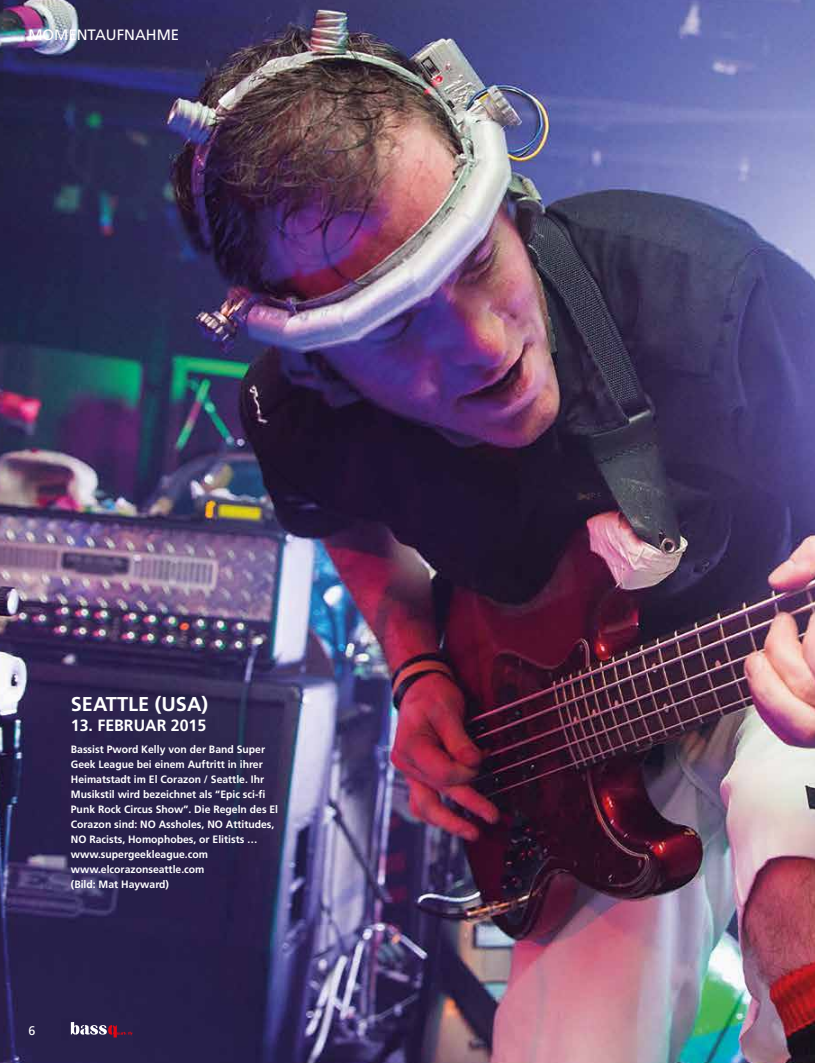
<style>
.page{position:relative;width:815px;height:1063px;background:#fff}
.page>*{position:absolute;margin:0;border:0;box-sizing:border-box;transform-origin:0 0}
.t1{font:700 20px "Frutiger";color:#fff}
.t2{font:700 16.25px "Frutiger";color:#fff}
.t3{font:15px "Frutiger";color:#fff}
.t4{font:12.5px "Frutiger";color:#fff}
.t5{font:700 10.62px/15px "Frutiger";color:#fff}
</style>
<div class="page">
<img style="left:0;top:0;width:815px;height:1063px">
<svg style="left:71px;top:1022px;width:62px;height:15px"></svg>
<h3 class="t3" style="left:28px;top:26px;width:152px">MOMENTAUFNAHME</h3>
<h1 class="t1" style="left:71px;top:692px;width:139px">SEATTLE (USA)</h1>
<h2 class="t2" style="left:71px;top:715px;width:137px">13. FEBRUAR 2015</h2>
<p class="t5" style="left:71px;top:741px;width:209px">Bassist Pword Kelly von der Band Super Geek League bei einem Auftritt in ihrer Heimatstadt im El Corazon / Seattle. Ihr Musikstil wird bezeichnet als “Epic sci-fi Punk Rock Circus Show”. Die Regeln des El Corazon sind: NO Assholes, NO Attitudes, NO Racists, Homophobes, or Elitists … www.supergeekleague.com www.elcorazonseattle.com<br>(Bild: Mat Hayward)</p>
<p class="t4" style="left:28px;top:1023px;width:8px">6</p>
</div>
